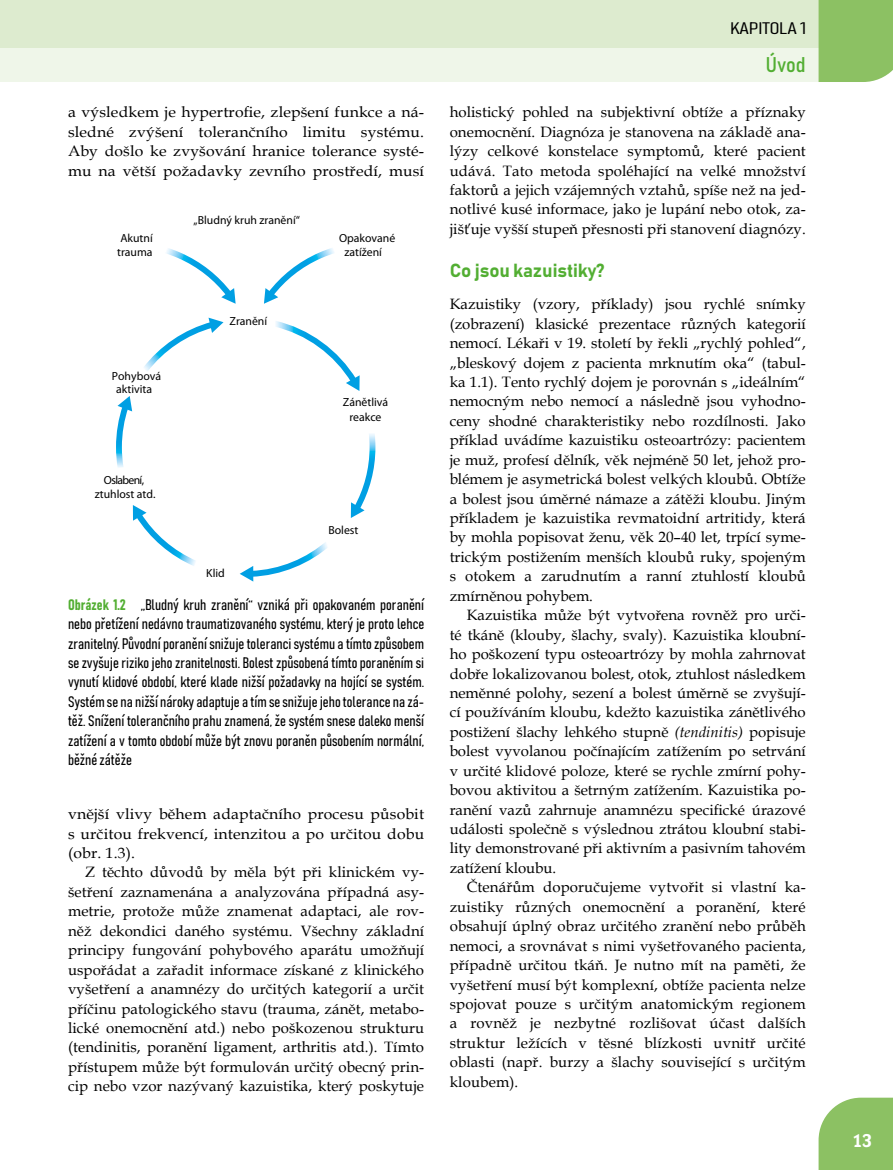
<style>
.page{position:relative;width:893px;height:1170px;background:#fff}
.page>*{position:absolute;margin:0;border:0;box-sizing:border-box;transform-origin:0 0}
.t1{font:21px "Bahnschrift";color:#52ae32}
.t2{font:18.75px "Bahnschrift";color:#52ae32}
.t3{font:700 18px "Dyna Grotesk R";color:#fff}
.t4{font:16.5px "Bahnschrift";color:#000;scale:1.3 1}
.t5{font:15px/19.4px "Book Antiqua";letter-spacing:.005em;color:#000;text-align:justify}
.t6{font:15px/19.5px "Bahnschrift";color:#000;text-align:justify}
.t7{font:15px/19.4px "Book Antiqua";letter-spacing:.005em;color:#000;text-align:justify;scale:1.05 1}
.t8{font:11.7px/14.1px "Myriad Pro";color:#000;text-align:center}
.s1{color:#52ae32}
.s2{font-style:italic}
</style>
<div class="page">
<div style="left:0;top:44px;width:823px;height:38px;background:#eff6e9"></div>
<div style="left:0;top:0;width:822px;height:47px;background:#ddebcf"></div>
<div style="left:819px;top:0;width:74px;height:82px;background:#8cc163"></div>
<svg style="left:819px;top:1097px;width:74px;height:72px"></svg>
<svg style="left:276px;top:321px;width:84px;height:70px"></svg>
<svg style="left:351px;top:434px;width:24px;height:84px"></svg>
<svg style="left:166px;top:248px;width:70px;height:56px"></svg>
<svg style="left:264px;top:248px;width:70px;height:56px"></svg>
<svg style="left:240px;top:542px;width:87px;height:39px"></svg>
<svg style="left:133px;top:505px;width:63px;height:61px"></svg>
<svg style="left:116px;top:396px;width:16px;height:72px"></svg>
<svg style="left:144px;top:317px;width:80px;height:54px"></svg>
<p class="t7" style="left:68px;top:102px;width:341px">a výsledkem je hypertrofie, zlepšení funkce a ná&shy;sledné zvýšení tolerančního limitu systému.<br>Aby došlo ke zvyšování hranice tolerance systé&shy;mu na větší požadavky zevního prostředí, musí</p>
<p class="t8" style="left:194px;top:214px;width:108px">„Bludný kruh zranění“</p>
<p class="t8" style="left:117px;top:231px;width:37px;text-align:left">Akutní trauma</p>
<p class="t8" style="left:344px;top:231px;width:52px;text-align:left;text-indent:-5px">Opakované zatížení</p>
<p class="t8" style="left:112px;top:369px;width:51px;line-height:13.2px">Pohybová aktivita</p>
<p class="t8" style="left:95px;top:473px;width:62px">Oslabení, ztuhlost atd.</p>
<p class="t8" style="left:229px;top:314px;width:39px">Zranění</p>
<p class="t8" style="left:206px;top:566px;width:20px">Klid</p>
<p class="t8" style="left:343px;top:395px;width:47px;line-height:14.7px">Zánětlivá reakce</p>
<p class="t8" style="left:328px;top:523px;width:32px">Bolest</p>
<p class="t6" style="left:68px;top:594px;width:358px"><span class="s1">Obrázek 1.2</span> „Bludný kruh zranění“ vzniká při opakovaném poranění nebo přetížení nedávno traumatizovaného systému, který je proto lehce zranitelný. Původní poranění snižuje toleranci systému a tímto způsobem se zvyšuje riziko jeho zranitelnosti. Bolest způsobená tímto poraněním si vynutí klidové období, které klade nižší požadavky na hojící se systém.<br>Systém se na nižší nároky adaptuje a tím se snižuje jeho tolerance na zá&shy;těž. Snížení tolerančního prahu znamená, že systém snese daleko menší zatížení a v tomto období může být znovu poraněn působením normální, běžné zátěže</p>
<p class="t7" style="left:68px;top:804px;width:341px">vnější vlivy během adaptačního procesu působit s určitou frekvencí, intenzitou a po určitou dobu (obr. 1.3).</p>
<p class="t5" style="left:68px;top:862px;width:358px;text-indent:17px">Z těchto důvodů by měla být při klinickém vy&shy;šetření zaznamenána a analyzována případná asy&shy;metrie, protože může znamenat adaptaci, ale rov&shy;něž dekondici daného systému. Všechny základní principy fungování pohybového aparátu umožňují uspořádat a zařadit informace získané z klinického vyšetření a anamnézy do určitých kategorií a určit příčinu patologického stavu (trauma, zánět, metabo&shy;lické onemocnění atd.) nebo poškozenou strukturu (tendinitis, poranění ligament, arthritis atd.). Tímto přístupem může být formulován určitý obecný prin&shy;cip nebo vzor nazývaný kazuistika, který poskytuje</p>
<p class="t4" style="left:730px;top:18px;width:59px">KAPITOLA 1</p>
<h1 class="t1" style="left:766px;top:52px;width:41px">Úvod</h1>
<p class="t5" style="left:450px;top:102px;width:358px">holistický pohled na subjektivní obtíže a příznaky onemocnění. Diagnóza je stanovena na základě ana&shy;lýzy celkové konstelace symptomů, které pacient udává. Tato metoda spoléhající na velké množství faktorů a jejich vzájemných vztahů, spíše než na jed&shy;notlivé kusé informace, jako je lupání nebo otok, za&shy;jišťuje vyšší stupeň přesnosti při stanovení diagnózy.</p>
<p class="t2" style="left:450px;top:259px;width:157px">Co jsou kazuistiky?</p>
<p class="t5" style="left:450px;top:294px;width:358px">Kazuistiky (vzory, příklady) jsou rychlé snímky (zobrazení) klasické prezentace různých kategorií nemocí. Lékaři v 19. století by řekli „rychlý pohled“, „bleskový dojem z pacienta mrknutím oka“ (tabul&shy;ka 1.1). Tento rychlý dojem je porovnán s „ideálním“ nemocným nebo nemocí a následně jsou vyhodno&shy;ceny shodné charakteristiky nebo rozdílnosti. Jako příklad uvádíme kazuistiku osteoartrózy: pacientem je muž, profesí dělník, věk nejméně 50 let, jehož pro&shy;blémem je asymetrická bolest velkých kloubů. Obtíže a bolest jsou úměrné námaze a zátěži kloubu. Jiným příkladem je kazuistika revmatoidní artritidy, která by mohla popisovat ženu, věk 20–40 let, trpící syme&shy;trickým postižením menších kloubů ruky, spojeným s otokem a zarudnutím a ranní ztuhlostí kloubů zmírněnou pohybem.</p>
<p class="t5" style="left:450px;top:605px;width:358px;text-indent:17px">Kazuistika může být vytvořena rovněž pro urči&shy;té tkáně (klouby, šlachy, svaly). Kazuistika kloubní&shy;ho poškození typu osteoartrózy by mohla zahrnovat dobře lokalizovanou bolest, otok, ztuhlost následkem neměnné polohy, sezení a bolest úměrně se zvyšují&shy;cí používáním kloubu, kdežto kazuistika zánětlivého postižení šlachy lehkého stupně <span class="s2">(tendinitis)</span> popisuje bolest vyvolanou počínajícím zatížením po setrvání v určité klidové poloze, které se rychle zmírní pohy&shy;bovou aktivitou a šetrným zatížením. Kazuistika po&shy;ranění vazů zahrnuje anamnézu specifické úrazové události společně s výslednou ztrátou kloubní stabi&shy;lity demonstrované při aktivním a pasivním tahovém zatížení kloubu.</p>
<p class="t5" style="left:450px;top:877px;width:358px;text-indent:17px">Čtenářům doporučujeme vytvořit si vlastní ka&shy;zuistiky různých onemocnění a poranění, které obsahují úplný obraz určitého zranění nebo průběh nemoci, a srovnávat s nimi vyšetřovaného pacienta, případně určitou tkáň. Je nutno mít na paměti, že vyšetření musí být komplexní, obtíže pacienta nelze spojovat pouze s určitým anatomickým regionem a rovněž je nezbytné rozlišovat účast dalších struktur ležících v těsné blízkosti uvnitř určité oblasti (např. burzy a šlachy související s určitým kloubem).</p>
<p class="t3" style="left:853px;top:1130px;width:20px">13</p>
</div>
